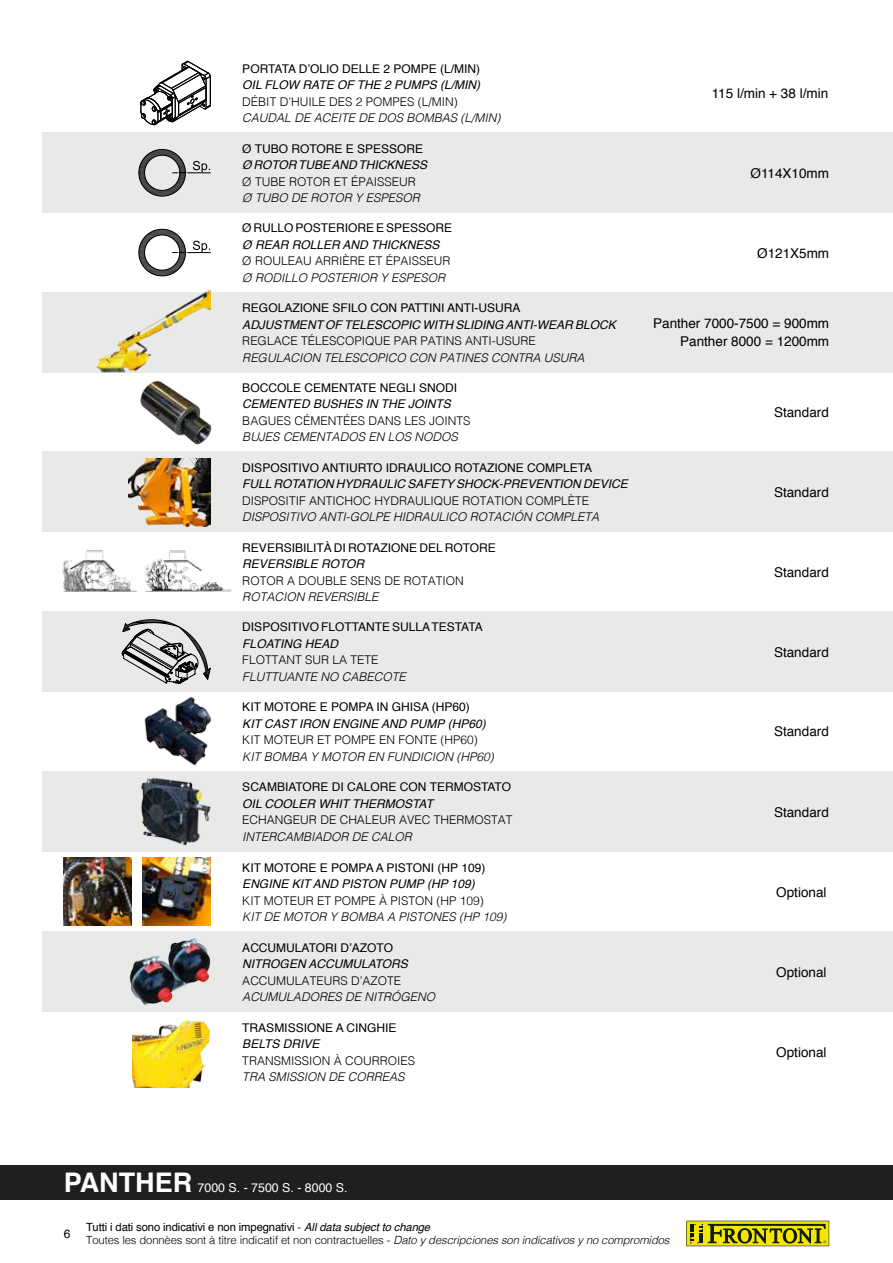
<style>
.page{position:relative;width:893px;height:1263px;background:#fff}
.page>*{position:absolute;margin:0;border:0;box-sizing:border-box;transform-origin:0 0}
.t1{font:700 27px "Helvetica";color:#fff}
.t2{font:13.5px/18px "Helvetica";color:#000;text-align:right}
.t3{font:12.3px "Helvetica";color:#fff}
.t4{font:12px "Helvetica";color:#000}
.t5{font:300 12px "Helvetica";color:#000}
.t6{font:italic 300 12px "Helvetica";color:#000}
.t7{font:italic 12px "Helvetica";color:#000}
.t8{font:300 11.25px/13.5px "Helvetica";letter-spacing:-.01em;color:#000}
.s1{font-weight:400}
.s2{font-weight:400;font-style:italic}
.s3{font-style:italic}
</style>
<div class="page">
<svg style="left:686px;top:1221px;width:143px;height:25px"></svg>
<div style="left:43px;top:292px;width:850px;height:81px;background:#e9e9e8"></div>
<div style="left:43px;top:451px;width:850px;height:81px;background:#e9e9e8"></div>
<div style="left:43px;top:611px;width:850px;height:81px;background:#e9e9e8"></div>
<div style="left:43px;top:771px;width:850px;height:81px;background:#e9e9e8"></div>
<div style="left:43px;top:931px;width:850px;height:81px;background:#e9e9e8"></div>
<div style="left:43px;top:132px;width:850px;height:81px;background:#e9e9e8"></div>
<img style="left:128px;top:459px;width:82px;height:67px">
<img style="left:140px;top:380px;width:72px;height:65px">
<img style="left:96px;top:290px;width:114px;height:83px">
<svg style="left:122px;top:620px;width:89px;height:63px"></svg>
<img style="left:62px;top:550px;width:170px;height:42px">
<svg style="left:141px;top:61px;width:70px;height:64px"></svg>
<svg style="left:139px;top:149px;width:71px;height:48px"></svg>
<svg style="left:139px;top:229px;width:71px;height:48px"></svg>
<div style="left:0;top:1165px;width:893px;height:34px;background:#201f1d"></div>
<img style="left:140px;top:777px;width:71px;height:69px">
<img style="left:129px;top:938px;width:82px;height:67px">
<img style="left:144px;top:696px;width:68px;height:70px">
<img style="left:142px;top:858px;width:68px;height:68px">
<img style="left:64px;top:858px;width:68px;height:68px">
<img style="left:133px;top:1020px;width:77px;height:68px">
<p class="t4" style="left:242px;top:59px;width:239px">PORTATA D’OLIO DELLE 2 POMPE (L/MIN)</p>
<p class="t7" style="left:242px;top:76px;width:239px">OIL FLOW RATE OF THE 2 PUMPS (L/MIN)</p>
<p class="t5" style="left:242px;top:91px;width:217px">DÉBIT D’HUILE DES 2 POMPES (L/MIN)</p>
<p class="t6" style="left:242px;top:108px;width:260px">CAUDAL DE ACEITE DE DOS BOMBAS (L/MIN)</p>
<p class="t4" style="left:242px;top:139px;width:182px">Ø TUBO ROTORE E SPESSORE</p>
<p class="t7" style="left:242px;top:155px;width:186px">Ø ROTOR TUBE AND THICKNESS</p>
<p class="t5" style="left:242px;top:171px;width:175px">Ø TUBE ROTOR ET ÉPAISSEUR</p>
<p class="t6" style="left:242px;top:188px;width:179px">Ø TUBO DE ROTOR Y ESPESOR</p>
<p class="t4" style="left:242px;top:219px;width:211px">Ø RULLO POSTERIORE E SPESSORE</p>
<p class="t7" style="left:242px;top:235px;width:199px">Ø REAR ROLLER AND THICKNESS</p>
<p class="t5" style="left:242px;top:251px;width:210px">Ø ROULEAU ARRIÈRE ET ÉPAISSEUR</p>
<p class="t6" style="left:242px;top:267px;width:204px">Ø RODILLO POSTERIOR Y ESPESOR</p>
<p class="t4" style="left:242px;top:299px;width:280px">REGOLAZIONE SFILO CON PATTINI ANTI-USURA</p>
<p class="t7" style="left:242px;top:315px;width:375px">ADJUSTMENT OF TELESCOPIC WITH SLIDING ANTI-WEAR BLOCK</p>
<p class="t5" style="left:242px;top:331px;width:295px">REGLACE TÉLESCOPIQUE PAR PATINS ANTI-USURE</p>
<p class="t6" style="left:242px;top:347px;width:344px">REGULACION TELESCOPICO CON PATINES CONTRA USURA</p>
<p class="t4" style="left:242px;top:378px;width:216px">BOCCOLE CEMENTATE NEGLI SNODI</p>
<p class="t7" style="left:242px;top:395px;width:210px">CEMENTED BUSHES IN THE JOINTS</p>
<p class="t5" style="left:242px;top:410px;width:230px">BAGUES CÉMENTÉES DANS LES JOINTS</p>
<p class="t6" style="left:242px;top:427px;width:217px">BUJES CEMENTADOS EN LOS NODOS</p>
<p class="t4" style="left:242px;top:458px;width:351px">DISPOSITIVO ANTIURTO IDRAULICO ROTAZIONE COMPLETA</p>
<p class="t7" style="left:242px;top:475px;width:387px">FULL ROTATION HYDRAULIC SAFETY SHOCK-PREVENTION DEVICE</p>
<p class="t5" style="left:242px;top:490px;width:348px">DISPOSITIF ANTICHOC HYDRAULIQUE ROTATION COMPLÈTE</p>
<p class="t6" style="left:242px;top:507px;width:358px">DISPOSITIVO ANTI-GOLPE HIDRAULICO ROTACIÓN COMPLETA</p>
<p class="t4" style="left:242px;top:538px;width:255px">REVERSIBILITÀ DI ROTAZIONE DEL ROTORE</p>
<p class="t7" style="left:242px;top:554px;width:123px">REVERSIBLE ROTOR</p>
<p class="t5" style="left:242px;top:570px;width:223px">ROTOR A DOUBLE SENS DE ROTATION</p>
<p class="t6" style="left:242px;top:586px;width:138px">ROTACION REVERSIBLE</p>
<p class="t4" style="left:242px;top:618px;width:242px">DISPOSITIVO FLOTTANTE SULLA TESTATA</p>
<p class="t7" style="left:242px;top:634px;width:97px">FLOATING HEAD</p>
<p class="t5" style="left:242px;top:650px;width:138px">FLOTTANT SUR LA TETE</p>
<p class="t6" style="left:242px;top:666px;width:165px">FLUTTUANTE NO CABECOTE</p>
<p class="t4" style="left:242px;top:698px;width:229px">KIT MOTORE E POMPA IN GHISA (HP60)</p>
<p class="t7" style="left:242px;top:714px;width:245px">KIT CAST IRON ENGINE AND PUMP (HP60)</p>
<p class="t5" style="left:242px;top:729px;width:237px">KIT MOTEUR ET POMPE EN FONTE (HP60)</p>
<p class="t6" style="left:242px;top:746px;width:253px">KIT BOMBA Y MOTOR EN FUNDICION (HP60)</p>
<p class="t4" style="left:242px;top:778px;width:270px">SCAMBIATORE DI CALORE CON TERMOSTATO</p>
<p class="t7" style="left:242px;top:794px;width:192px">OIL COOLER WHIT THERMOSTAT</p>
<p class="t5" style="left:242px;top:810px;width:272px">ECHANGEUR DE CHALEUR AVEC THERMOSTAT</p>
<p class="t6" style="left:242px;top:826px;width:171px">INTERCAMBIADOR DE CALOR</p>
<p class="t4" style="left:242px;top:858px;width:245px">KIT MOTORE E POMPA A PISTONI (HP 109)</p>
<p class="t7" style="left:242px;top:874px;width:234px">ENGINE KIT AND PISTON PUMP (HP 109)</p>
<p class="t5" style="left:242px;top:890px;width:243px">KIT MOTEUR ET POMPE À PISTON (HP 109)</p>
<p class="t6" style="left:242px;top:907px;width:266px">KIT DE MOTOR Y BOMBA A PISTONES (HP 109)</p>
<p class="t4" style="left:242px;top:938px;width:152px">ACCUMULATORI D’AZOTO</p>
<p class="t7" style="left:242px;top:955px;width:167px">NITROGEN ACCUMULATORS</p>
<p class="t5" style="left:242px;top:970px;width:160px">ACCUMULATEURS D’AZOTE</p>
<p class="t6" style="left:242px;top:987px;width:194px">ACUMULADORES DE NITRÓGENO</p>
<p class="t4" style="left:242px;top:1018px;width:156px">TRASMISSIONE A CINGHIE</p>
<p class="t7" style="left:242px;top:1034px;width:79px">BELTS DRIVE</p>
<p class="t5" style="left:242px;top:1050px;width:174px">TRANSMISSION À COURROIES</p>
<p class="t6" style="left:242px;top:1066px;width:164px">TRA SMISSION DE CORREAS</p>
<p class="t2" style="left:712px;top:85px;width:118px">115 l/min + 38 l/min</p>
<p class="t2" style="left:750px;top:165px;width:80px">Ø114X10mm</p>
<p class="t2" style="left:757px;top:244px;width:74px">Ø121X5mm</p>
<p class="t2" style="left:653px;top:315px;width:177px">Panther 7000-7500 = 900mm<br>Panther 8000 = 1200mm</p>
<p class="t2" style="left:774px;top:404px;width:56px">Standard</p>
<p class="t2" style="left:774px;top:484px;width:56px">Standard</p>
<p class="t2" style="left:774px;top:563px;width:56px">Standard</p>
<p class="t2" style="left:774px;top:643px;width:56px">Standard</p>
<p class="t2" style="left:774px;top:723px;width:56px">Standard</p>
<p class="t2" style="left:774px;top:803px;width:56px">Standard</p>
<p class="t2" style="left:776px;top:883px;width:52px">Optional</p>
<p class="t2" style="left:776px;top:964px;width:52px">Optional</p>
<p class="t2" style="left:776px;top:1043px;width:52px">Optional</p>
<h1 class="t1" style="left:64px;top:1161px;width:130px">PANTHER</h1>
<p class="t3" style="left:198px;top:1178px;width:151px">7000 S. - 7500 S. - 8000 S.</p>
<p class="t8" style="left:86px;top:1219px;width:585px"><span class="s1">Tutti i dati sono indicativi e non impegnativi</span> - <span class="s2">All data subject to change<br></span>Toutes les donnèes sont à titre indicatif et non contractuelles - <span class="s3">Dato y descripciones son indicativos y no compromidos</span></p>
<p class="t4" style="left:64px;top:1224px;width:8px">6</p>
</div>
